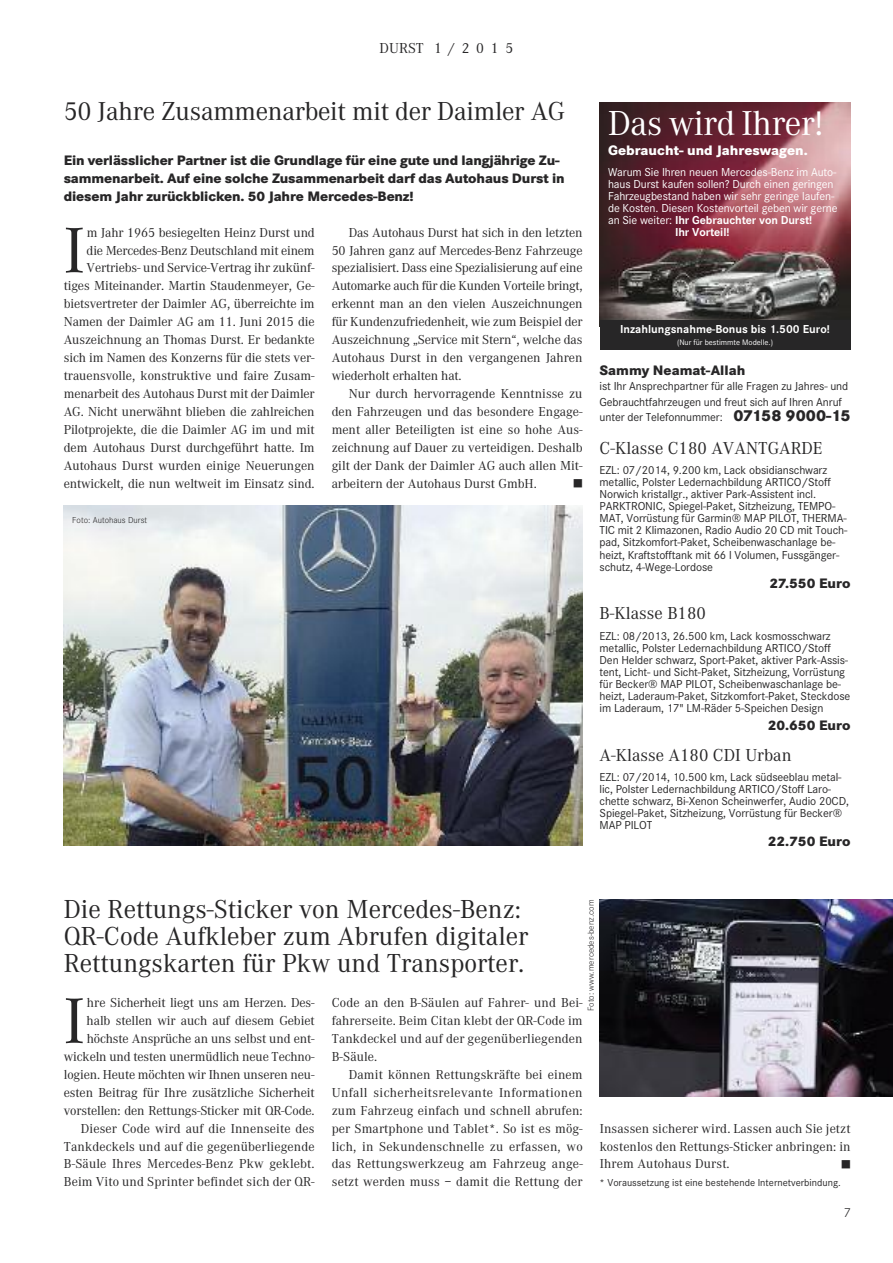
<style>
.page{position:relative;width:893px;height:1263px;background:#fff}
.page>*{position:absolute;margin:0;border:0;box-sizing:border-box;transform-origin:0 0}
.t1{font:66.9px "Corporate A";color:#272627}
.t2{font:36px "Corporate A";letter-spacing:-.01em;color:#fff}
.t3{font:27px/27px "Corporate A";color:#272627}
.t4{font:18px "Corporate A";color:#272627}
.t5{font:15px "Corporate A";color:#272627}
.t6{font:800 14.25px/17.9px "Corporate S";letter-spacing:-.01em;color:#272627}
.t7{font:800 14.25px "Corporate S";color:#fff}
.t8{font:13.5px/17.9px "Corporate A";letter-spacing:-.01em;color:#272627;text-align:justify}
.t9{font:300 13.5px "Corporate S";color:#272627}
.t10{font:12px/12px "Corporate S";letter-spacing:-.01em;color:#272627}
.t11{font:12px "Corporate S";letter-spacing:-.01em;color:#fff}
.t12{font:700 12px "Corporate S";letter-spacing:-.01em;color:#fff}
.t13{font:10.5px "Corporate S";color:#272627}
.t14{font:300 9px "Corporate S";color:#272627}
.t15{font:9px "Zapf Dingbats IT Cby BT";color:#272627}
.t16{font:8.25px "Corporate S";color:#fff}
.s1{font-weight:400}
.s2{font-weight:800;font-size:16.5px}
</style>
<div class="page">
<img style="left:600px;top:102px;width:250px;height:218px">
<img style="left:600px;top:900px;width:293px;height:197px">
<img style="left:64px;top:505px;width:519px;height:341px">
<div style="left:600px;top:320px;width:250px;height:30px;background:#272627"></div>
<p class="t5" style="left:380px;top:39px;width:135px">DURST 1/2015</p>
<h3 class="t3" style="left:64px;top:98px;width:503px">50 Jahre Zusammenarbeit mit der Daimler AG</h3>
<p class="t6" style="left:64px;top:151px;width:502px">Ein verlässlicher Partner ist die Grundlage für eine gute und langjährige Zu&shy;sammenarbeit. Auf eine solche Zusammenarbeit darf das Autohaus Durst in diesem Jahr zurückblicken. 50 Jahre Mercedes-Benz!</p>
<p class="t8" style="left:64px;top:223px;width:253px;text-align:right">m Jahr 1965 besiegelten Heinz Durst und<br>die Mercedes-Benz Deutschland mit einem Vertriebs- und Service-Vertrag ihr zukünf&shy;tiges Miteinander. Martin Staudenmeyer, Ge&shy;bietsvertreter der Daimler AG, überreichte im Namen der Daimler AG am 11. Juni 2015 die Auszeichnung an Thomas Durst. Er bedankte sich im Namen des Konzerns für die stets ver&shy;trauensvolle, konstruktive und faire Zusam&shy;menarbeit des Autohaus Durst mit der Daimler AG. Nicht unerwähnt blieben die zahlreichen Pilotprojekte, die die Daimler AG im und mit dem Autohaus Durst durchgeführt hatte. Im Autohaus Durst wurden einige Neuerungen entwickelt, die nun weltweit im Einsatz sind.</p>
<p class="t8" style="left:332px;top:223px;width:252px;text-indent:17px">Das Autohaus Durst hat sich in den letzten 50 Jahren ganz auf Mercedes-Benz Fahrzeuge spezialisiert. Dass eine Spezialisierung auf eine Automarke auch für die Kunden Vorteile bringt, erkennt man an den vielen Auszeichnungen für Kundenzufriedenheit, wie zum Beispiel der Auszeichnung „Service mit Stern“, welche das Autohaus Durst in den vergangenen Jahren wiederholt erhalten hat.</p>
<h1 class="t1" style="left:64px;top:210px;width:23px">I</h1>
<p class="t8" style="left:332px;top:384px;width:252px;text-indent:17px">Nur durch hervorragende Kenntnisse zu den Fahrzeugen und das besondere Engage&shy;ment aller Beteiligten ist eine so hohe Aus&shy;zeichnung auf Dauer zu verteidigen. Deshalb gilt der Dank der Daimler AG auch allen Mit&shy;arbeitern der Autohaus Durst GmbH.</p>
<p class="t15" style="left:574px;top:479px;width:10px">■</p>
<p class="t14" style="left:72px;top:515px;width:76px">Foto: Autohaus Durst</p>
<h2 class="t2" style="left:608px;top:101px;width:217px">Das wird Ihrer!</h2>
<p class="t7" style="left:608px;top:142px;width:201px">Gebraucht- und Jahreswagen.</p>
<p class="t11" style="left:608px;top:165px;width:230px">Warum Sie Ihren neuen Mercedes-Benz im Auto-</p>
<p class="t11" style="left:608px;top:177px;width:227px">haus Durst kaufen sollen? Durch einen geringen</p>
<p class="t11" style="left:608px;top:189px;width:228px">Fahrzeugbestand haben wir sehr geringe laufen-</p>
<p class="t11" style="left:608px;top:201px;width:231px">de Kosten. Diesen Kostenvorteil geben wir gerne</p>
<p class="t12" style="left:608px;top:213px;width:206px"><span class="s1">an Sie weiter:</span> Ihr Gebrauchter von Durst!</p>
<p class="t12" style="left:675px;top:225px;width:56px">Ihr Vorteil!</p>
<p class="t12" style="left:620px;top:322px;width:211px">Inzahlungsnahme-Bonus bis 1.500 Euro!</p>
<p class="t16" style="left:677px;top:338px;width:98px">(Nur für bestimmte Modelle.)</p>
<p class="t6" style="left:600px;top:361px;width:147px">Sammy Neamat-Allah</p>
<p class="t10" style="left:600px;top:379px;width:252px;line-height:15.1px">ist Ihr Ansprechpartner für alle Fragen zu Jahres- und<br>Gebrauchtfahrzeugen und freut sich auf Ihren Anruf unter der Telefonnummer: <span class="s2">07158 9000-15</span></p>
<h3 class="t4" style="left:600px;top:437px;width:225px">C-Klasse C180 AVANTGARDE</h3>
<p class="t10" style="left:600px;top:464px;width:249px">EZL: 07/2014, 9.200 km, Lack obsidianschwarz metallic, Polster Ledernachbildung ARTICO/Stoff Norwich kristallgr., aktiver Park-Assistent incl.<br>PARKTRONIC, Spiegel-Paket, Sitzheizung, TEMPO-MAT, Vorrüstung für Garmin® MAP PILOT, THERMA-TIC mit 2 Klimazonen, Radio Audio 20 CD mit Touch&shy;pad, Sitzkomfort-Paket, Scheibenwaschanlage be&shy;heizt, Kraftstofftank mit 66 l Volumen, Fussgänger&shy;schutz, 4-Wege-Lordose</p>
<p class="t6" style="left:770px;top:574px;width:82px">27.550 Euro</p>
<h3 class="t4" style="left:600px;top:602px;width:108px">B-Klasse B180</h3>
<p class="t10" style="left:600px;top:629px;width:252px">EZL: 08/2013, 26.500 km, Lack kosmosschwarz metallic, Polster Ledernachbildung ARTICO/Stoff Den Helder schwarz, Sport-Paket, aktiver Park-Assis&shy;tent, Licht- und Sicht-Paket, Sitzheizung, Vorrüstung für Becker® MAP PILOT, Scheibenwaschanlage be&shy;heizt, Laderaum-Paket, Sitzkomfort-Paket, Steckdose im Laderaum, 17" LM-Räder 5-Speichen Design</p>
<p class="t6" style="left:768px;top:716px;width:84px">20.650 Euro</p>
<h3 class="t4" style="left:600px;top:744px;width:193px">A-Klasse A180 CDI Urban</h3>
<p class="t10" style="left:600px;top:771px;width:251px">EZL: 07/2014, 10.500 km, Lack südseeblau metal&shy;lic, Polster Ledernachbildung ARTICO/Stoff Laro&shy;chette schwarz, Bi-Xenon Scheinwerfer, Audio 20CD, Spiegel-Paket, Sitzheizung, Vorrüstung für Becker® MAP PILOT</p>
<p class="t6" style="left:768px;top:832px;width:84px">22.750 Euro</p>
<h3 class="t3" style="left:64px;top:895px;width:466px">Die Rettungs-Sticker von Mercedes-Benz:<br>QR-Code Aufkleber zum Abrufen digitaler<br>Rettungskarten für Pkw und Transporter.</h3>
<p class="t14" style="left:586px;top:1011px;width:113px;rotate:-90deg">Foto: www.mercedes-benz.com</p>
<p class="t8" style="left:64px;top:993px;width:252px;text-align:right">hre Sicherheit liegt uns am Herzen. Des&shy;halb stellen wir auch auf diesem Gebiet höchste Ansprüche an uns selbst und ent&shy;wickeln und testen unermüdlich neue Techno&shy;logien. Heute möchten wir Ihnen unseren neu&shy;esten Beitrag für Ihre zusätzliche Sicherheit vorstellen: den Rettungs-Sticker mit QR-Code.<br>Dieser Code wird auf die Innenseite des Tankdeckels und auf die gegenüberliegende B-Säule Ihres Mercedes-Benz Pkw geklebt.<br>Beim Vito und Sprinter befindet sich der QR-</p>
<p class="t8" style="left:332px;top:993px;width:252px">Code an den B-Säulen auf Fahrer- und Bei&shy;fahrerseite. Beim Citan klebt der QR-Code im Tankdeckel und auf der gegenüberliegenden B-Säule.</p>
<h1 class="t1" style="left:64px;top:981px;width:23px">I</h1>
<p class="t8" style="left:332px;top:1065px;width:252px;text-indent:17px">Damit können Rettungskräfte bei einem Unfall sicherheitsrelevante Informationen zum Fahrzeug einfach und schnell abrufen: per Smartphone und Tablet*. So ist es mög&shy;lich, in Sekundenschnelle zu erfassen, wo das Rettungswerkzeug am Fahrzeug ange&shy;setzt werden muss – damit die Rettung der</p>
<p class="t8" style="left:600px;top:1119px;width:252px">Insassen sicherer wird. Lassen auch Sie jetzt kostenlos den Rettungs-Sticker anbringen: in Ihrem Autohaus Durst.</p>
<p class="t15" style="left:841px;top:1160px;width:10px">■</p>
<p class="t13" style="left:600px;top:1176px;width:243px">* Voraussetzung ist eine bestehende Internetverbindung.</p>
<p class="t9" style="left:843px;top:1204px;width:9px">7</p>
</div>
